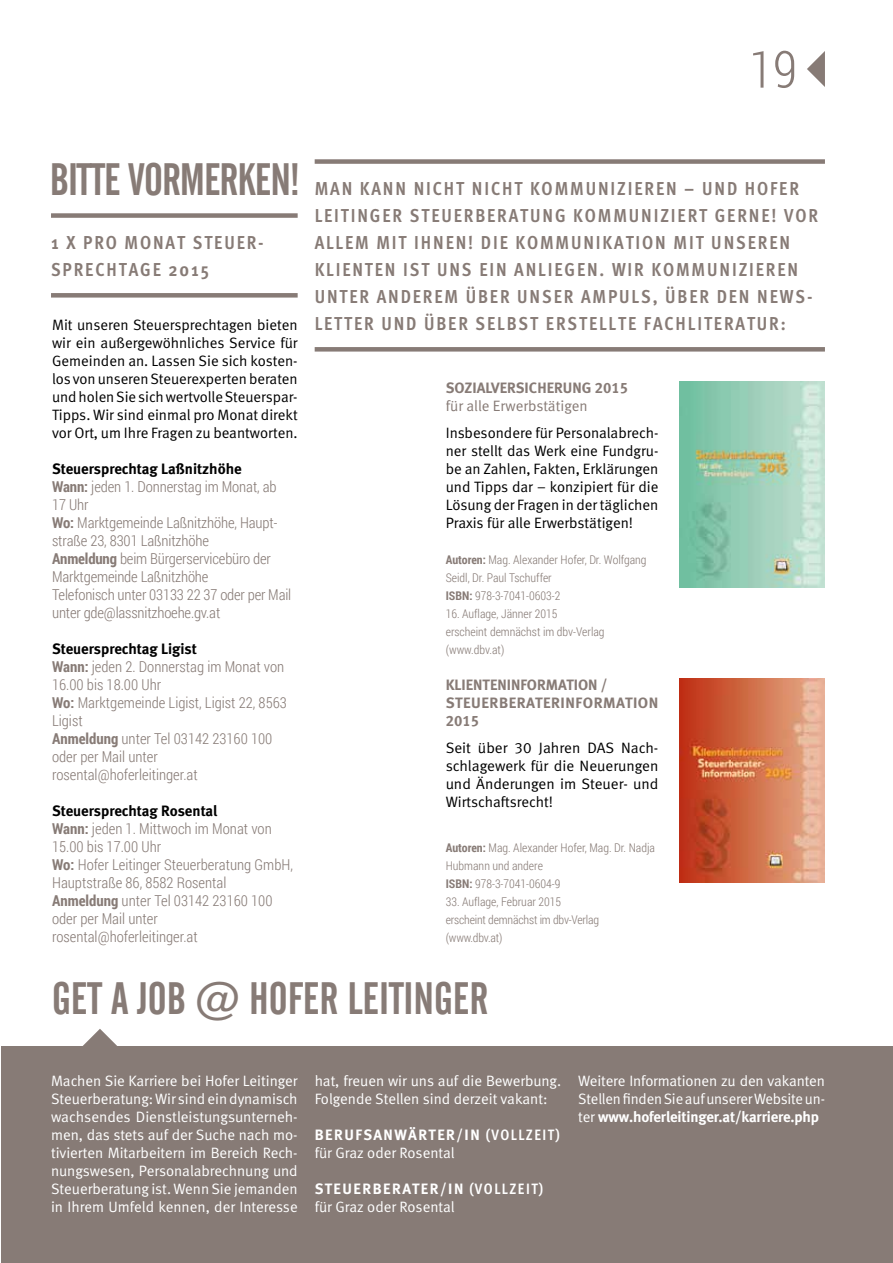
<style>
.page{position:relative;width:893px;height:1263px;background:#fff}
.page>*{position:absolute;margin:0;border:0;box-sizing:border-box;transform-origin:0 0}
.t1{font:300 51px "Roboto Condensed";color:#877b76}
.t2{font:45px "Alternate Gothic No 2 BT";color:#877b76}
.t3{font:45px "Alternate Gothic No 2 BT";letter-spacing:-.02em;color:#877b76}
.t4{font:700 18.75px/27px "Meta Cond";letter-spacing:.1em;color:#877b76}
.t5{font:300 15px/18px "Roboto Condensed";color:#877b76}
.t6{font:15px/18px "Meta Normal LF";color:#000;text-align:justify}
.t7{font:15px/18px "Meta Normal LF";letter-spacing:-.005em;color:#fff}
.t8{font:15px/18px "Meta Bold LF";color:#877b76}
.t9{font:15px "Meta Bold LF";color:#000}
.t10{font:15px "Meta Bold LF";letter-spacing:.1em;color:#fff}
.t11{font:15px "Meta Bold LF";letter-spacing:-.01em;color:#fff}
.t12{font:15px "Meta Normal LF";color:#877b76}
.t13{font:300 12px/18px "Roboto Condensed";color:#877b76}
.s1{font-weight:700}
.s2{font-family:"Meta Cond";font-weight:700}
.s3{font-family:"Meta Normal LF"}
</style>
<div class="page">
<svg style="left:807px;top:51px;width:18px;height:36px"></svg>
<div style="left:315px;top:159px;width:510px;height:5px;background:#877b76"></div>
<div style="left:315px;top:347px;width:510px;height:5px;background:#877b76"></div>
<img style="left:680px;top:678px;width:144px;height:205px">
<img style="left:680px;top:382px;width:145px;height:205px">
<div style="left:1px;top:1047px;width:892px;height:216px;background:#877b76"></div>
<svg style="left:82px;top:1029px;width:36px;height:18px"></svg>
<div style="left:51px;top:213px;width:247px;height:5px;background:#877b76"></div>
<div style="left:51px;top:293px;width:247px;height:5px;background:#877b76"></div>
<h1 class="t1" style="left:749px;top:34px;width:50px">19</h1>
<h2 class="t3" style="left:50px;top:154px;width:251px">BITTE VORMERKEN!</h2>
<p class="t4" style="left:51px;top:229px;width:214px">1 X PRO MONAT STEUER-<br>SPRECHTAGE 2015</p>
<p class="t6" style="left:52px;top:316px;width:247px">Mit unseren Steuersprechtagen bieten wir ein außergewöhnliches Service für Gemeinden an. Lassen Sie sich kosten&shy;los von unseren Steuerexperten beraten und holen Sie sich wertvolle Steuerspar-Tipps. Wir sind einmal pro Monat direkt vor Ort, um Ihre Fragen zu beantworten.</p>
<p class="t9" style="left:52px;top:460px;width:191px">Steuersprechtag Laßnitzhöhe</p>
<p class="t5" style="left:52px;top:477px;width:241px"><span class="s1">Wann:</span> jeden 1. Donnerstag im Monat, ab<br>17 Uhr<br><span class="s1">Wo:</span> Marktgemeinde Laßnitzhöhe, Haupt&shy;straße 23, 8301 Laßnitzhöhe<br><span class="s1">Anmeldung</span> beim Bürgerservicebüro der<br>Marktgemeinde Laßnitzhöhe<br>Telefonisch unter 03133 22 37 oder per Mail unter gde@lassnitzhoehe.gv.at</p>
<p class="t9" style="left:52px;top:640px;width:146px">Steuersprechtag Ligist</p>
<p class="t5" style="left:52px;top:657px;width:236px"><span class="s1">Wann:</span> jeden 2. Donnerstag im Monat von<br>16.00 bis 18.00 Uhr<br><span class="s1">Wo:</span> Marktgemeinde Ligist, Ligist 22, 8563<br>Ligist<br><span class="s1">Anmeldung</span> unter Tel 03142 23160 100 oder per Mail unter rosental@hoferleitinger.at</p>
<p class="t9" style="left:52px;top:802px;width:167px">Steuersprechtag Rosental</p>
<p class="t5" style="left:52px;top:819px;width:242px"><span class="s1">Wann:</span> jeden 1. Mittwoch im Monat von<br>15.00 bis 17.00 Uhr<br><span class="s1">Wo:</span> Hofer Leitinger Steuerberatung GmbH,<br>Hauptstraße 86, 8582 Rosental<br><span class="s1">Anmeldung</span> unter Tel 03142 23160 100 oder per Mail unter rosental@hoferleitinger.at</p>
<p class="t4" style="left:315px;top:175px;width:505px">MAN KANN NICHT NICHT KOMMUNIZIEREN – UND HOFER LEITINGER STEUERBERATUNG KOMMUNIZIERT GERNE! VOR ALLEM MIT IHNEN! DIE KOMMUNIKATION MIT UNSEREN KLIENTEN IST UNS EIN ANLIEGEN. WIR KOMMUNIZIEREN UNTER ANDEREM ÜBER UNSER AMPULS, ÜBER DEN NEWS-LETTER UND ÜBER SELBST ERSTELLTE FACHLITERATUR:</p>
<p class="t8" style="left:446px;top:379px;width:184px">SOZIALVERSICHERUNG 2015</p>
<p class="t12" style="left:446px;top:397px;width:143px">für alle Erwerbstätigen</p>
<p class="t6" style="left:446px;top:424px;width:214px">Insbesondere für Personalabrech&shy;ner stellt das Werk eine Fundgru&shy;be an Zahlen, Fakten, Erklärungen und Tipps dar – konzipiert für die Lösung der Fragen in der täglichen Praxis für alle Erwerbstätigen!</p>
<p class="t13" style="left:446px;top:550px;width:202px"><span class="s1">Autoren:</span> Mag. Alexander Hofer, Dr. Wolfgang<br>Seidl, Dr. Paul Tschuffer<br><span class="s1">ISBN:</span> 978-3-7041-0603-2</p>
<p class="t13" style="left:446px;top:604px;width:160px">16. Auflage, Jänner 2015<br>erscheint demnächst im dbv-Verlag (www.dbv.at)</p>
<p class="t8" style="left:446px;top:676px;width:214px">KLIENTENINFORMATION /<br>STEUERBERATERINFORMATION<br>2015</p>
<p class="t6" style="left:446px;top:739px;width:214px">Seit über 30 Jahren DAS Nach&shy;schlagewerk für die Neuerungen und Änderungen im Steuer- und Wirtschaftsrecht!</p>
<p class="t13" style="left:446px;top:838px;width:211px"><span class="s1">Autoren:</span> Mag. Alexander Hofer, Mag. Dr. Nadja<br>Hubmann und andere<br><span class="s1">ISBN:</span> 978-3-7041-0604-9</p>
<p class="t13" style="left:446px;top:892px;width:155px">33. Auflage, Februar 2015 erscheint demnächst im dbv-Verlag (www.dbv.at)</p>
<h2 class="t2" style="left:52px;top:973px;width:438px">GET A JOB @ HOFER LEITINGER</h2>
<p class="t7" style="left:51px;top:1072px;width:248px;text-align:justify">Machen Sie Karriere bei Hofer Leitinger Steuerberatung: Wir sind ein dynamisch wachsendes Dienstleistungsunterneh&shy;men, das stets auf der Suche nach mo&shy;tivierten Mitarbeitern im Bereich Rech&shy;nungswesen, Personalabrechnung und Steuerberatung ist. Wenn Sie jemanden in Ihrem Umfeld kennen, der Interesse</p>
<p class="t7" style="left:315px;top:1072px;width:248px">hat, freuen wir uns auf die Bewerbung.<br>Folgende Stellen sind derzeit vakant:</p>
<p class="t10" style="left:315px;top:1126px;width:247px">BERUFSANWÄRTER/IN <span class="s2">(VOLLZEIT)</span></p>
<p class="t7" style="left:315px;top:1144px;width:142px">für Graz oder Rosental</p>
<p class="t10" style="left:315px;top:1180px;width:230px">STEUERBERATER/IN <span class="s2">(VOLLZEIT)</span></p>
<p class="t7" style="left:315px;top:1198px;width:142px">für Graz oder Rosental</p>
<p class="t7" style="left:578px;top:1072px;width:248px">Weitere Informationen zu den vakanten<br>Stellen finden Sie auf unserer Website un-</p>
<p class="t11" style="left:578px;top:1108px;width:242px"><span class="s3">ter</span> www.hoferleitinger.at/karriere.php</p>
</div>
